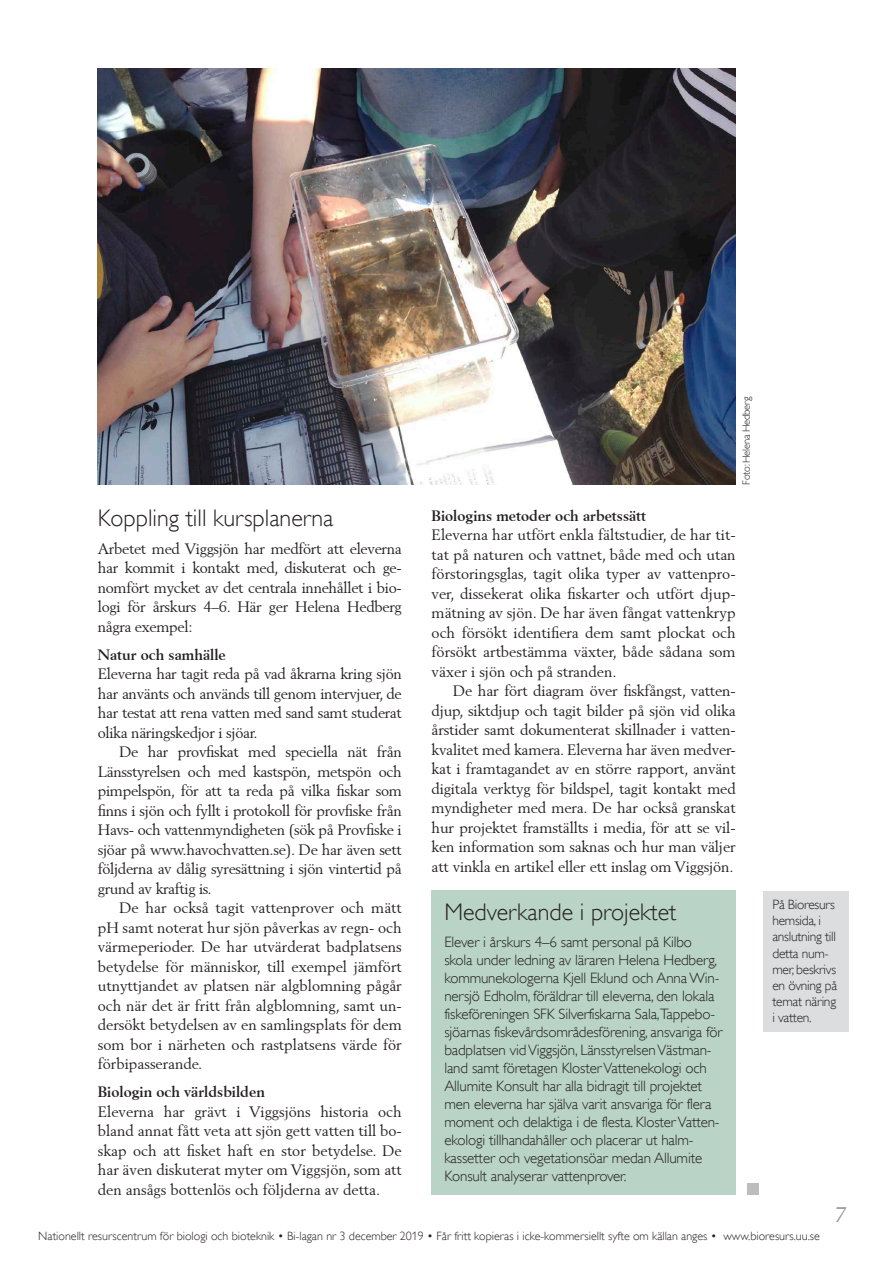
<style>
.page{position:relative;width:893px;height:1263px;background:#fff}
.page>*{position:absolute;margin:0;border:0;box-sizing:border-box;transform-origin:0 0}
.Mellanrubrik{font:300 24px "Gill Alt One";color:#231f20}
.t1{font:italic 21px "Berling";color:#939598}
.Bröd_m_indrag{font:15px/19.5px "Berling";letter-spacing:-.01em;color:#231f20;text-align:justify}
.Bröd_u_indrag{font:15px/19.5px "Berling";letter-spacing:-.02em;color:#231f20;text-align:justify}
.Faktatext{font:300 15px/18px "Gill Alt One";letter-spacing:-.01em;color:#231f20}
.Bröd_u_indrag-2{font:700 15px "Berling";color:#231f20}
.Bildtext{font:300 13.5px/16.2px "Gill Alt One";letter-spacing:-.02em;color:#231f20}
.t2{font:300 12px "Gill Alt One";color:#231f20}
.Foto{font:300 10.5px "Gill Alt One";letter-spacing:-.02em;color:#231f20}
</style>
<div class="page">
<div style="left:432px;top:891px;width:304px;height:304px;background:#b9d3c6"></div>
<img style="left:98px;top:68px;width:638px;height:417px">
<div style="left:764px;top:891px;width:85px;height:141px;background:#dcdddf"></div>
<div style="left:747px;top:1183px;width:11px;height:12px;background:#bcbdc0"></div>
<p class="Mellanrubrik" style="left:98px;top:504px;width:237px">Koppling till kursplanerna</p>
<p class="Bröd_u_indrag" style="left:98px;top:539px;width:306px">Arbetet med Viggsjön har medfört att eleverna har kommit i kontakt med, diskuterat och ge&shy;nomfört mycket av det centrala innehållet i bio&shy;logi för årskurs 4–6. Här ger Helena Hedberg några exempel:</p>
<p class="Bröd_u_indrag-2" style="left:98px;top:646px;width:129px">Natur och samhälle</p>
<p class="Bröd_u_indrag" style="left:98px;top:664px;width:306px">Eleverna har tagit reda på vad åkrarna kring sjön har använts och används till genom intervjuer, de har testat att rena vatten med sand samt studerat olika näringskedjor i sjöar.</p>
<p class="Bröd_m_indrag" style="left:98px;top:742px;width:306px;text-indent:21px">De har provfiskat med speciella nät från Länsstyrelsen och med kastspön, metspön och pimpelspön, för att ta reda på vilka fiskar som finns i sjön och fyllt i protokoll för provfiske från Havs- och vattenmyndigheten (sök på Provfiske i sjöar på www.havochvatten.se). De har även sett följderna av dålig syresättning i sjön vintertid på grund av kraftig is.</p>
<p class="Bröd_m_indrag" style="left:98px;top:898px;width:306px;text-indent:21px">De har också tagit vattenprover och mätt pH samt noterat hur sjön påverkas av regn- och värmeperioder. De har utvärderat badplatsens betydelse för människor, till exempel jämfört utnyttjandet av platsen när algblomning pågår och när det är fritt från algblomning, samt un&shy;dersökt betydelsen av en samlingsplats för dem som bor i närheten och rastplatsens värde för förbipasserande.</p>
<p class="Bröd_u_indrag-2" style="left:98px;top:1083px;width:169px">Biologin och världsbilden</p>
<p class="Bröd_u_indrag" style="left:98px;top:1102px;width:306px">Eleverna har grävt i Viggsjöns historia och bland annat fått veta att sjön gett vatten till bo&shy;skap och att fisket haft en stor betydelse. De har även diskuterat myter om Viggsjön, som att den ansågs bottenlös och följderna av detta.</p>
<p class="Foto" style="left:740px;top:485px;width:89px;rotate:-90deg">Foto: Helena Hedberg</p>
<p class="Bröd_u_indrag-2" style="left:432px;top:507px;width:216px">Biologins metoder och arbetssätt</p>
<p class="Bröd_u_indrag" style="left:432px;top:525px;width:306px">Eleverna har utfört enkla fältstudier, de har tit&shy;tat på naturen och vattnet, både med och utan förstoringsglas, tagit olika typer av vattenpro&shy;ver, dissekerat olika fiskarter och utfört djup&shy;mätning av sjön. De har även fångat vattenkryp och försökt identifiera dem samt plockat och försökt artbestämma växter, både sådana som växer i sjön och på stranden.</p>
<p class="Bröd_m_indrag" style="left:432px;top:681px;width:306px;text-indent:21px">De har fört diagram över fiskfångst, vatten&shy;djup, siktdjup och tagit bilder på sjön vid olika årstider samt dokumenterat skillnader i vatten&shy;kvalitet med kamera. Eleverna har även medver&shy;kat i framtagandet av en större rapport, använt digitala verktyg för bildspel, tagit kontakt med myndigheter med mera. De har också granskat hur projektet framställts i media, för att se vil&shy;ken information som saknas och hur man väljer att vinkla en artikel eller ett inslag om Viggsjön.</p>
<p class="Mellanrubrik" style="left:444px;top:898px;width:234px">Medverkande i projektet</p>
<p class="Faktatext" style="left:444px;top:933px;width:280px">Elever i årskurs 4–6 samt personal på Kilbo skola under ledning av läraren Helena Hedberg, kommunekologerna Kjell Eklund och Anna Win&shy;nersjö Edholm, föräldrar till eleverna, den lokala fiskeföreningen SFK Silverfiskarna Sala,Tappebo&shy;sjöarnas fiskevårdsområdesförening, ansvariga för badplatsen vid Viggsjön, Länsstyrelsen Västman&shy;land samt företagen Kloster Vattenekologi och Allumite Konsult har alla bidragit till projektet men eleverna har själva varit ansvariga för flera moment och delaktiga i de flesta. Kloster Vatten&shy;ekologi tillhandahåller och placerar ut halm&shy;kassetter och vegetationsöar medan Allumite Konsult analyserar vattenprover.</p>
<p class="Bildtext" style="left:772px;top:896px;width:66px">På Bioresurs hemsida, i anslutning till detta num&shy;mer, beskrivs en övning på temat näring i vatten.</p>
<h2 class="t1" style="left:834px;top:1202px;width:13px">7</h2>
<p class="t2" style="left:38px;top:1229px;width:783px">Nationellt resurscentrum för biologi och bioteknik • Bi-lagan nr 3 december 2019 • Får fritt kopieras i icke-kommersiellt syfte om källan anges • www.bioresurs.uu.se</p>
</div>
